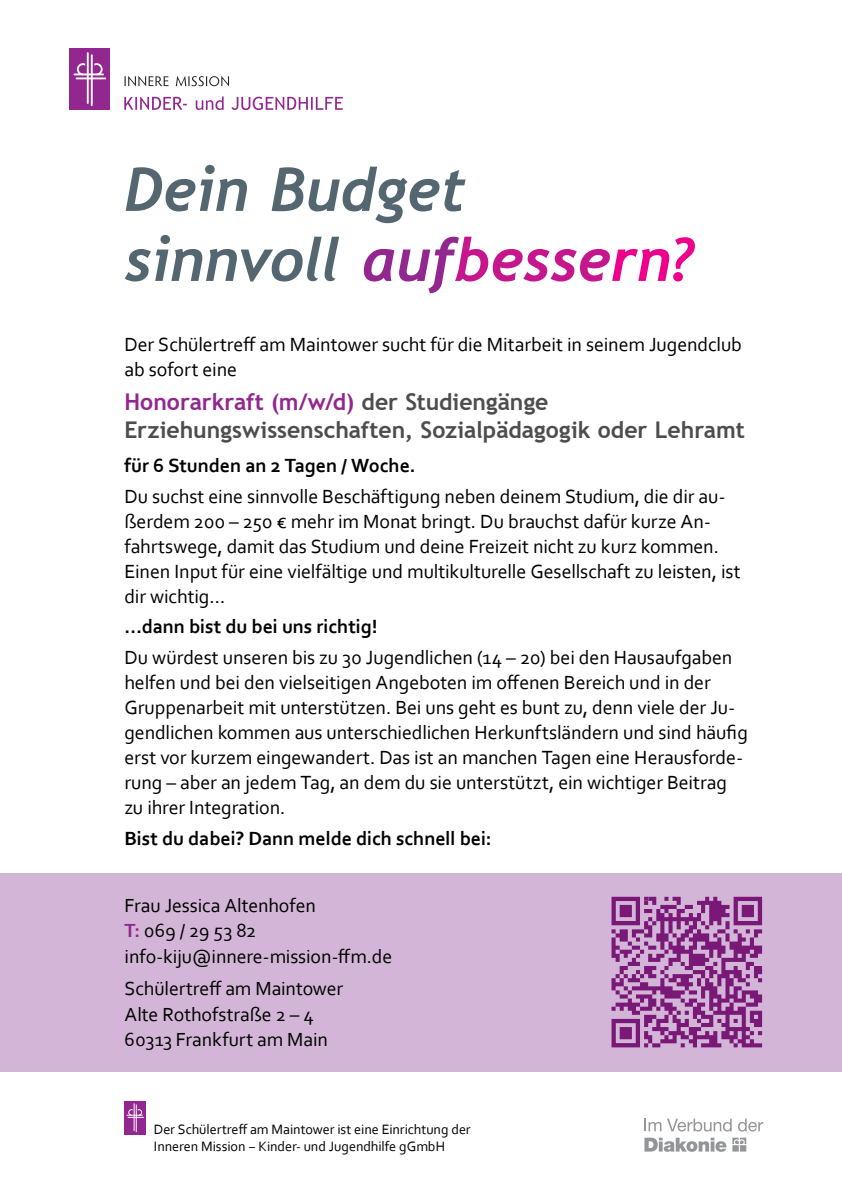
<style>
.page{position:relative;width:842px;height:1191px;background:#fff}
.page>*{position:absolute;margin:0;border:0;box-sizing:border-box;transform-origin:0 0}
.t1{font:italic 700 60px/70px "Trebuchet";letter-spacing:-.005em;color:#546670}
.t2{font:700 23px/28px "Trebuchet MS";color:#4d4d4f}
.t3{font:20px/25px "Corbel";letter-spacing:-.005em;color:#000}
.t4{font:700 20px "Corbel";letter-spacing:-.005em;color:#000}
.t5{font:19.9px/25.6px "Corbel";letter-spacing:-.01em;color:#000}
.t6{font:14.2px/17.2px "Corbel";letter-spacing:-.005em;color:#000}
.s1{color:#92278f}
.s2{color:#c6168d}
.s3{color:#ec008c}
.s4{font-weight:700;color:#92278f}
</style>
<div class="page">
<svg style="left:644px;top:1137px;width:102px;height:14px"></svg>
<svg style="left:644px;top:1118px;width:17px;height:13px"></svg>
<svg style="left:667px;top:1118px;width:65px;height:13px"></svg>
<svg style="left:738px;top:1118px;width:25px;height:13px"></svg>
<svg style="left:124px;top:96px;width:219px;height:14px"></svg>
<svg style="left:124px;top:76px;width:105px;height:10px"></svg>
<div style="left:70px;top:48px;width:40px;height:62px;background:#92278f"></div>
<hr style="left:87px;top:52px;width:2px;height:52px;background:#fff">
<hr style="left:91px;top:54px;width:2px;height:52px;background:#fff">
<hr style="left:74px;top:73px;width:30px;height:2px;background:#fff">
<hr style="left:76px;top:77px;width:30px;height:2px;background:#fff">
<svg style="left:77px;top:63px;width:8px;height:11px"></svg>
<svg style="left:94px;top:63px;width:9px;height:11px"></svg>
<div style="left:124px;top:1101px;width:22px;height:33px;background:#92278f"></div>
<svg style="left:126px;top:1103px;width:18px;height:29px"></svg>
<div style="left:0;top:873px;width:842px;height:198px;background:#d3b6d7"></div>
<svg style="left:611px;top:896px;width:151px;height:151px"></svg>
<h1 class="t1" style="left:124px;top:154px;width:572px">Dein Budget sinnvoll <span class="s1">auf</span><span class="s2">besse</span><span class="s3">rn?</span></h1>
<p class="t3" style="left:124px;top:332px;width:619px">Der Schülertreff am Maintower sucht für die Mitarbeit in seinem Jugendclub ab sofort eine</p>
<p class="t2" style="left:124px;top:388px;width:622px"><span class="s1">Honorarkraft (m/w/d)</span> der Studiengänge<br>Erziehungswissenschaften, Sozialpädagogik oder Lehramt</p>
<p class="t4" style="left:124px;top:453px;width:293px">für 6 Stunden an 2 Tagen / Woche.</p>
<p class="t3" style="left:124px;top:483px;width:618px">Du suchst eine sinnvolle Beschäftigung neben deinem Studium, die dir au&shy;ßerdem 200 – 250 € mehr im Monat bringt. Du brauchst dafür kurze An&shy;fahrtswege, damit das Studium und deine Freizeit nicht zu kurz kommen.<br>Einen Input für eine vielfältige und multikulturelle Gesellschaft zu leisten, ist dir wichtig…</p>
<p class="t4" style="left:124px;top:614px;width:255px">…dann bist du bei uns richtig!</p>
<p class="t3" style="left:124px;top:644px;width:625px">Du würdest unseren bis zu 30 Jugendlichen (14 – 20) bei den Hausaufgaben helfen und bei den vielseitigen Angeboten im offenen Bereich und in der Gruppenarbeit mit unterstützen. Bei uns geht es bunt zu, denn viele der Ju&shy;gendlichen kommen aus unterschiedlichen Herkunftsländern und sind häufig erst vor kurzem eingewandert. Das ist an manchen Tagen eine Herausforde&shy;rung – aber an jedem Tag, an dem du sie unterstützt, ein wichtiger Beitrag zu ihrer Integration.</p>
<p class="t4" style="left:124px;top:825px;width:369px">Bist du dabei? Dann melde dich schnell bei:</p>
<p class="t5" style="left:125px;top:891px;width:269px">Frau Jessica Altenhofen<br><span class="s4">T:</span> 069 / 29 53 82 info-kiju@innere-mission-ffm.de</p>
<p class="t5" style="left:125px;top:975px;width:220px">Schülertreff am Maintower<br>Alte Rothofstraße 2 – 4<br>60313 Frankfurt am Main</p>
<p class="t6" style="left:154px;top:1120px;width:318px">Der Schülertreff am Maintower ist eine Einrichtung der<br>Inneren Mission − Kinder- und Jugendhilfe gGmbH</p>
</div>
